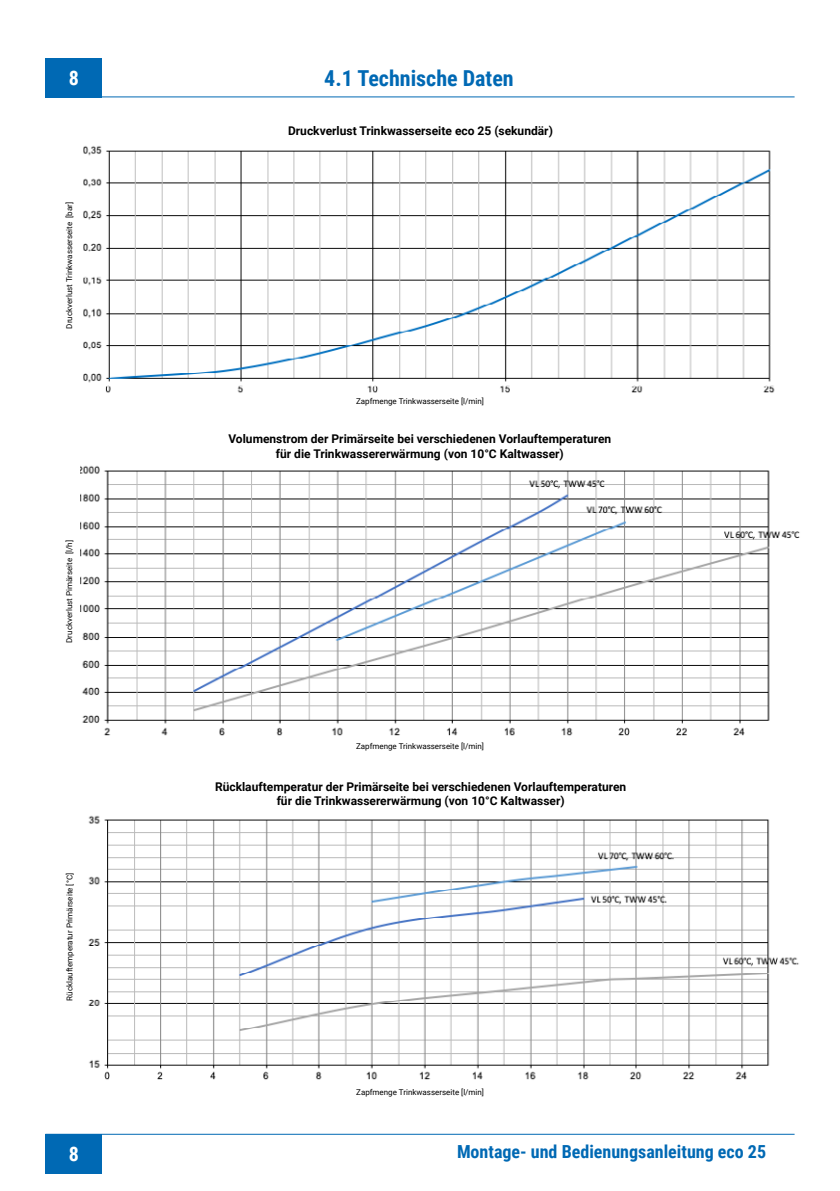
<style>
.page{position:relative;width:840px;height:1191px;background:#fff}
.page>*{position:absolute;margin:0;border:0;box-sizing:border-box;transform-origin:0 0}
.t1{font:700 22px "Roboto Condensed";color:#0069b4}
.t2{font:700 20px "Roboto Condensed";color:#fff}
.t3{font:700 18px "Roboto Condensed";color:#0069b4}
.t4{font:700 12px/14.4px "Roboto";color:#000;text-align:center}
.t5{font:8px "Roboto";color:#000}
</style>
<div class="page">
<div style="left:45px;top:1134px;width:57px;height:39px;background:#0069b4"></div>
<hr style="left:45px;top:96px;width:749px;height:1px;background:#0069b4">
<hr style="left:45px;top:1133px;width:749px;height:1px;background:#0069b4">
<div style="left:45px;top:58px;width:57px;height:39px;background:#0069b4"></div>
<img style="left:80px;top:465px;width:719px;height:271px">
<img style="left:88px;top:815px;width:711px;height:265px">
<img style="left:83px;top:146px;width:691px;height:247px">
<h2 class="t2" style="left:69px;top:64px;width:12px">8</h2>
<p class="t5" style="left:64px;top:328px;width:128px;rotate:-90deg">Druckverlust Trinkwasserseite [bar]</p>
<p class="t5" style="left:64px;top:643px;width:104px;rotate:-90deg">Druckverlust Pimärseite [l/h]</p>
<p class="t5" style="left:64px;top:1000px;width:129px;rotate:-90deg">Rücklauftemperatur Primärseite [°C]</p>
<p class="t1" style="left:324px;top:63px;width:191px">4.1 Technische Daten</p>
<p class="t4" style="left:288px;top:123px;width:266px">Druckverlust Trinkwasserseite eco 25 (sekundär)</p>
<p class="t5" style="left:356px;top:395px;width:129px">Zapfmenge Trinkwasserseite [l/min]</p>
<p class="t4" style="left:228px;top:431px;width:384px">Volumenstrom der Primärseite bei verschiedenen Vorlauftemperaturen für die Trinkwassererwärmung (von 10°C Kaltwasser)</p>
<p class="t5" style="left:356px;top:741px;width:129px">Zapfmenge Trinkwasserseite [l/min]</p>
<p class="t4" style="left:215px;top:779px;width:412px">Rücklauftemperatur der Primärseite bei verschiedenen Vorlauftemperaturen für die Trinkwassererwärmung (von 10°C Kaltwasser)</p>
<p class="t5" style="left:356px;top:1086px;width:129px">Zapfmenge Trinkwasserseite [l/min]</p>
<h2 class="t2" style="left:69px;top:1140px;width:12px">8</h2>
<h3 class="t3" style="left:456px;top:1139px;width:310px">Montage- und Bedienungsanleitung eco 25</h3>
</div>
